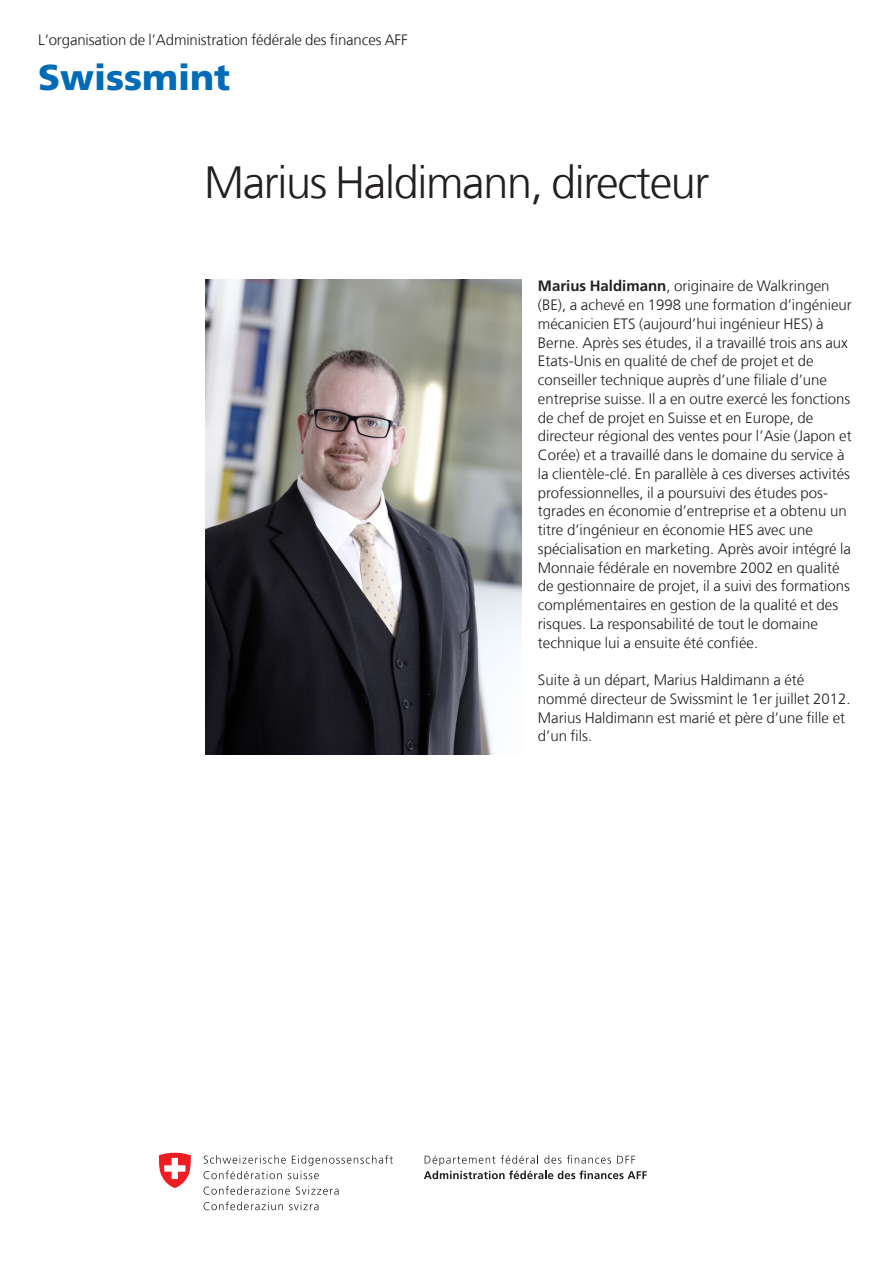
<style>
.page{position:relative;width:893px;height:1263px;background:#fff}
.page>*{position:absolute;margin:0;border:0;box-sizing:border-box;transform-origin:0 0}
.t1{font:300 45px "Frutiger LT Com";letter-spacing:-.03em;color:#231f20}
.t2{font:900 36px "Frutiger LT Com";color:#006bb6}
.t3{font:300 15px/18.8px "Frutiger LT Com";color:#231f20}
.s1{font-weight:700}
</style>
<div class="page">
<svg style="left:424px;top:1155px;width:223px;height:24px"></svg>
<svg style="left:204px;top:1155px;width:189px;height:24px"></svg>
<svg style="left:204px;top:1186px;width:86px;height:9px"></svg>
<svg style="left:296px;top:1186px;width:43px;height:9px"></svg>
<svg style="left:204px;top:1201px;width:79px;height:9px"></svg>
<svg style="left:289px;top:1202px;width:29px;height:8px"></svg>
<svg style="left:159px;top:1153px;width:32px;height:35px"></svg>
<img style="left:205px;top:279px;width:317px;height:475px">
<p class="t3" style="left:38px;top:31px;width:371px">L‘organisation de l’Administration fédérale des finances AFF</p>
<h2 class="t2" style="left:38px;top:56px;width:194px">Swissmint</h2>
<h1 class="t1" style="left:204px;top:156px;width:507px">Marius Haldimann, directeur</h1>
<p class="t3" style="left:538px;top:277px;width:316px"><span class="s1">Marius Haldimann</span>, originaire de Walkringen (BE), a achevé en 1998 une formation d’ingénieur mécanicien ETS (aujourd’hui ingénieur HES) à Berne. Après ses études, il a travaillé trois ans aux Etats-Unis en qualité de chef de projet et de conseiller technique auprès d’une filiale d’une entreprise suisse. Il a en outre exercé les fonctions de chef de projet en Suisse et en Europe, de directeur régional des ventes pour l’Asie (Japon et Corée) et a travaillé dans le domaine du service à la clientèle-clé. En parallèle à ces diverses activités professionnelles, il a poursuivi des études pos&shy;tgrades en économie d’entreprise et a obtenu un titre d’ingénieur en économie HES avec une spécialisation en marketing. Après avoir intégré la Monnaie fédérale en novembre 2002 en qualité de gestionnaire de projet, il a suivi des formations complémentaires en gestion de la qualité et des risques. La responsabilité de tout le domaine technique lui a ensuite été confiée.</p>
<p class="t3" style="left:538px;top:671px;width:314px">Suite à un départ, Marius Haldimann a été nommé directeur de Swissmint le 1er juillet 2012.<br>Marius Haldimann est marié et père d’une fille et d’un fils.</p>
</div>
